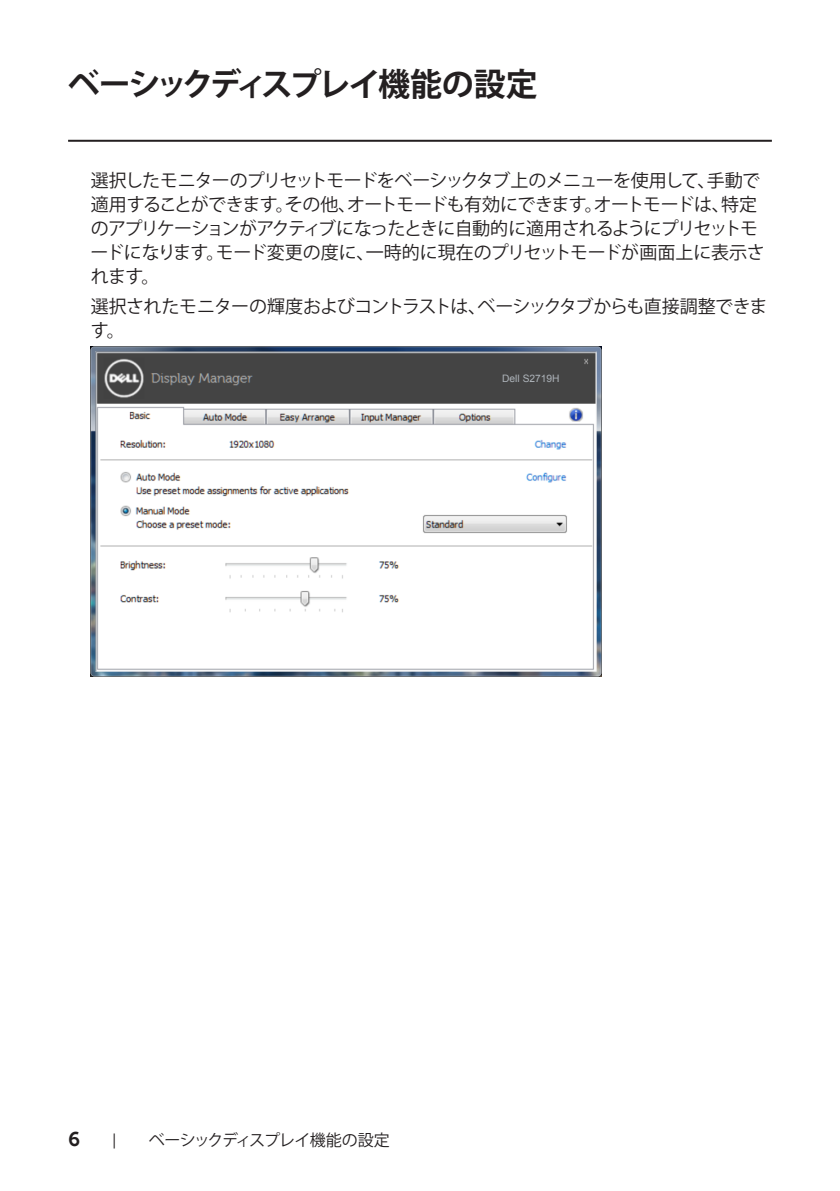
<style>
.page{position:relative;width:840px;height:1191px;background:#fff}
.page>*{position:absolute;margin:0;border:0;box-sizing:border-box;transform-origin:0 0}
.Head_1{font:700 32px "Koz Go Pro";letter-spacing:-.07em;color:#231f20}
.Paragraph{font:18px/24px "Koz Go Pro";letter-spacing:-.04em;color:#231f20}
.t1{font:16px "Koz Go Pro";letter-spacing:-.05em;color:#231f20}
.t2{font:10.2px "Arial";color:#aeb4ba}
.s1{font-family:"Museo Sans For Dell";font-weight:700;font-size:20px}
.s2{font-family:"Museo Sans For Dell"}
</style>
<div class="page">
<hr style="left:68px;top:140px;width:703px;height:2px;background:#231f20">
<img style="left:91px;top:346px;width:510px;height:330px">
<div style="left:493px;top:371px;width:91px;height:14px;background:#444"></div>
<p class="Head_1" style="left:68px;top:64px;width:471px">ベーシックディスプレイ機能の設定</p>
<p class="Paragraph" style="left:91px;top:169px;width:675px">選択したモニターのプリセットモードをベーシックタブ上のメニューを使用して、手動で適用することができます。その他、オートモードも有効にできます。オートモードは、特定のアプリケーションがアクティブになったときに自動的に適用されるようにプリセットモードになります。モード変更の度に、一時的に現在のプリセットモードが画面上に表示されます。</p>
<p class="Paragraph" style="left:91px;top:295px;width:677px">選択されたモニターの輝度およびコントラストは、ベーシックタブからも直接調整できます。</p>
<p class="t2" style="left:502px;top:371px;width:59px">Dell S2719H</p>
<p class="t1" style="left:68px;top:1130px;width:323px"><span class="s1">6</span>　　<span class="s2">|</span>　　ベーシックディスプレイ機能の設定</p>
</div>
